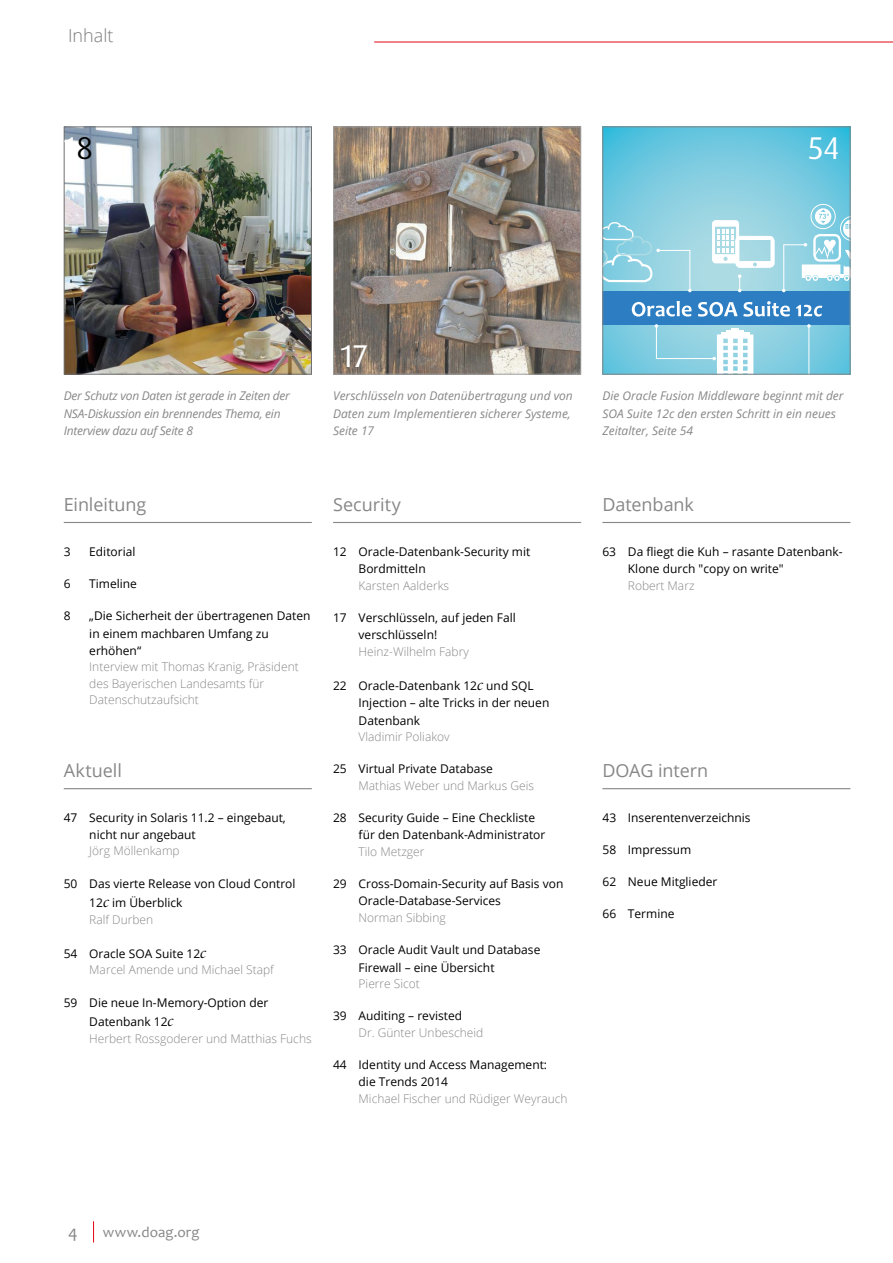
<style>
.page{position:relative;width:893px;height:1263px;background:#fff}
.page>*{position:absolute;margin:0;border:0;box-sizing:border-box;transform-origin:0 0}
.t1{font:31.5px "Dax Pro";color:#fff}
.t2{font:18px "Open Sans";letter-spacing:-.005em;color:#878787}
.t3{font:300 18px "Open Sans";color:#7c7b7b}
.t4{font:18px "Candara";color:#878787}
.t5{font:15px "Candara";letter-spacing:.01em;color:#878787}
.t6{font:12px/17.2px "Open Sans";color:#000}
.t7{font:300 12px/16.5px "Open Sans";color:#878787}
.t8{font:italic 12px/17.2px "Open Sans";color:#878787}
.t9{font:italic 12px/17.2px "Open Sans";letter-spacing:-.02em;color:#878787}
.s1{color:#000}
.s2{font-family:"Stone Serif Std";font-weight:500;font-style:italic;font-size:14.25px}
.s3{font-weight:400;color:#000}
.s4{font-family:"Stone Serif Std";font-weight:500;font-style:italic;font-size:14.25px;color:#000}
</style>
<div class="page">
<svg style="left:93px;top:1221px;width:1px;height:21px"></svg>
<hr style="left:374px;top:42px;width:519px;height:1px;background:#e30613">
<img style="left:335px;top:128px;width:244px;height:245px">
<div style="left:333px;top:126px;width:248px;height:249px;border:1px solid #878787"></div>
<img style="left:66px;top:128px;width:244px;height:245px">
<div style="left:64px;top:126px;width:248px;height:249px;border:1px solid #706f6f"></div>
<svg style="left:604px;top:128px;width:244px;height:245px;background:#79cadf"></svg>
<div style="left:603px;top:292px;width:247px;height:33px;background:#2c7dc1"></div>
<svg style="left:604px;top:221px;width:88px;height:71px;background:#97d3e3"></svg>
<svg style="left:738px;top:274px;width:3px;height:18px"></svg>
<svg style="left:761px;top:324px;width:50px;height:49px;background:#87cde0"></svg>
<div style="left:811px;top:204px;width:25px;height:25px;border:1px solid #fff;border-radius:50%"></div>
<svg style="left:782px;top:208px;width:69px;height:84px"></svg>
<svg style="left:655px;top:324px;width:98px;height:49px"></svg>
<svg style="left:632px;top:301px;width:190px;height:16px"></svg>
<svg style="left:712px;top:220px;width:63px;height:48px"></svg>
<div style="left:602px;top:126px;width:248px;height:249px;border:1px solid #878787"></div>
<hr style="left:64px;top:522px;width:248px;height:1px;background:#878787">
<hr style="left:64px;top:788px;width:248px;height:1px;background:#878787">
<hr style="left:333px;top:522px;width:248px;height:1px;background:#878787">
<hr style="left:602px;top:522px;width:248px;height:1px;background:#878787">
<hr style="left:602px;top:788px;width:248px;height:1px;background:#878787">
<h2 class="t3" style="left:68px;top:24px;width:47px">Inhalt</h2>
<h1 class="t1" style="left:64px;top:128px;width:31px">1<span class="s1">8</span></h1>
<h1 class="t1" style="left:809px;top:128px;width:32px">54</h1>
<p class="t9" style="left:64px;top:387px;width:228px">Der Schutz von Daten ist gerade in Zeiten der<br>NSA-Diskussion ein brennendes Thema, ein<br>Interview dazu auf Seite 8</p>
<h1 class="t1" style="left:341px;top:336px;width:29px">17</h1>
<p class="t8" style="left:333px;top:387px;width:241px">Verschlüsseln von Datenübertragung und von<br>Daten zum Implementieren sicherer Systeme,<br>Seite 17</p>
<p class="t8" style="left:602px;top:387px;width:243px">Die Oracle Fusion Middleware beginnt mit der<br>SOA Suite 12c den ersten Schritt in ein neues<br>Zeitalter, Seite 54</p>
<h2 class="t2" style="left:64px;top:492px;width:84px">Einleitung</h2>
<p class="t6" style="left:64px;top:543px;width:8px">3</p>
<p class="t6" style="left:89px;top:543px;width:48px">Editorial</p>
<p class="t6" style="left:64px;top:575px;width:8px">6</p>
<p class="t6" style="left:89px;top:575px;width:49px">Timeline</p>
<p class="t6" style="left:64px;top:607px;width:8px">8</p>
<p class="t6" style="left:89px;top:607px;width:223px">„Die Sicherheit der übertragenen Daten in einem machbaren Umfang zu erhöhen“</p>
<p class="t7" style="left:89px;top:658px;width:211px">Interview mit Thomas Kranig, Präsident des Bayerischen Landesamts für<br>Datenschutzaufsicht</p>
<h2 class="t2" style="left:64px;top:758px;width:60px">Aktuell</h2>
<p class="t6" style="left:89px;top:808px;width:198px;text-indent:-26px">47 Security in Solaris 11.2 – eingebaut, nicht nur angebaut</p>
<p class="t7" style="left:89px;top:842px;width:92px">Jörg Möllenkamp</p>
<p class="t6" style="left:89px;top:873px;width:208px;line-height:19.5px;text-indent:-26px">50 Das vierte Release von Cloud Control<br>12<span class="s2">c</span> im Überblick</p>
<p class="t7" style="left:89px;top:911px;width:65px">Ralf Durben</p>
<p class="t7" style="left:89px;top:945px;width:186px;text-indent:-26px"><span class="s3">54 Oracle SOA Suite 12</span><span class="s4">c<br></span>Marcel Amende und Michael Stapf</p>
<p class="t6" style="left:89px;top:992px;width:181px;line-height:19.5px;text-indent:-26px">59 Die neue In-Memory-Option der<br>Datenbank 12<span class="s2">c</span></p>
<p class="t7" style="left:89px;top:1030px;width:224px">Herbert Rossgoderer und Matthias Fuchs</p>
<h2 class="t2" style="left:333px;top:492px;width:69px">Security</h2>
<p class="t6" style="left:359px;top:543px;width:173px;text-indent:-26px">12 Oracle-Datenbank-Security mit<br>Bordmitteln</p>
<p class="t7" style="left:359px;top:577px;width:92px">Karsten Aalderks</p>
<p class="t6" style="left:359px;top:609px;width:159px;text-indent:-26px">17 Verschlüsseln, auf jeden Fall verschlüsseln!</p>
<p class="t7" style="left:359px;top:643px;width:112px">Heinz-Wilhelm Fabry</p>
<p class="t6" style="left:359px;top:677px;width:192px;text-indent:-26px">22 Oracle-Datenbank 12<span class="s2">c</span> und SQL<br>Injection – alte Tricks in der neuen<br>Datenbank</p>
<p class="t7" style="left:359px;top:728px;width:93px">Vladimir Poliakov</p>
<p class="t6" style="left:333px;top:760px;width:161px">25 Virtual Private Database</p>
<p class="t7" style="left:359px;top:777px;width:177px">Mathias Weber und Markus Geis</p>
<p class="t6" style="left:359px;top:809px;width:188px;text-indent:-26px">28 Security Guide – Eine Checkliste für den Datenbank-Administrator</p>
<p class="t7" style="left:359px;top:843px;width:67px">Tilo Metzger</p>
<p class="t6" style="left:359px;top:874px;width:206px;text-indent:-26px">29 Cross-Domain-Security auf Basis von<br>Oracle-Database-Services</p>
<p class="t7" style="left:359px;top:909px;width:89px">Norman Sibbing</p>
<p class="t6" style="left:359px;top:941px;width:183px;text-indent:-26px">33 Oracle Audit Vault und Database<br>Firewall – eine Übersicht</p>
<p class="t7" style="left:359px;top:975px;width:63px">Pierre Sicot</p>
<p class="t6" style="left:333px;top:1007px;width:131px">39 Auditing – revisted</p>
<p class="t7" style="left:359px;top:1024px;width:126px">Dr. Günter Unbescheid</p>
<p class="t6" style="left:359px;top:1056px;width:190px;text-indent:-26px">44 Identity und Access Management: die Trends 2014</p>
<p class="t7" style="left:359px;top:1090px;width:210px">Michael Fischer und Rüdiger Weyrauch</p>
<h2 class="t2" style="left:602px;top:492px;width:93px">Datenbank</h2>
<p class="t6" style="left:628px;top:543px;width:216px;text-indent:-26px">63 Da fliegt die Kuh – rasante Datenbank-<br>Klone durch "copy on write"</p>
<p class="t7" style="left:628px;top:577px;width:68px">Robert Marz</p>
<h2 class="t2" style="left:602px;top:758px;width:107px">DOAG intern</h2>
<p class="t6" style="left:602px;top:809px;width:150px">43 Inserentenverzeichnis</p>
<p class="t6" style="left:602px;top:841px;width:90px">58 Impressum</p>
<p class="t6" style="left:602px;top:873px;width:116px">62 Neue Mitglieder</p>
<p class="t6" style="left:602px;top:905px;width:74px">66 Termine</p>
<h2 class="t4" style="left:68px;top:1221px;width:11px">4</h2>
<p class="t5" style="left:103px;top:1223px;width:98px">www.doag.org</p>
</div>
